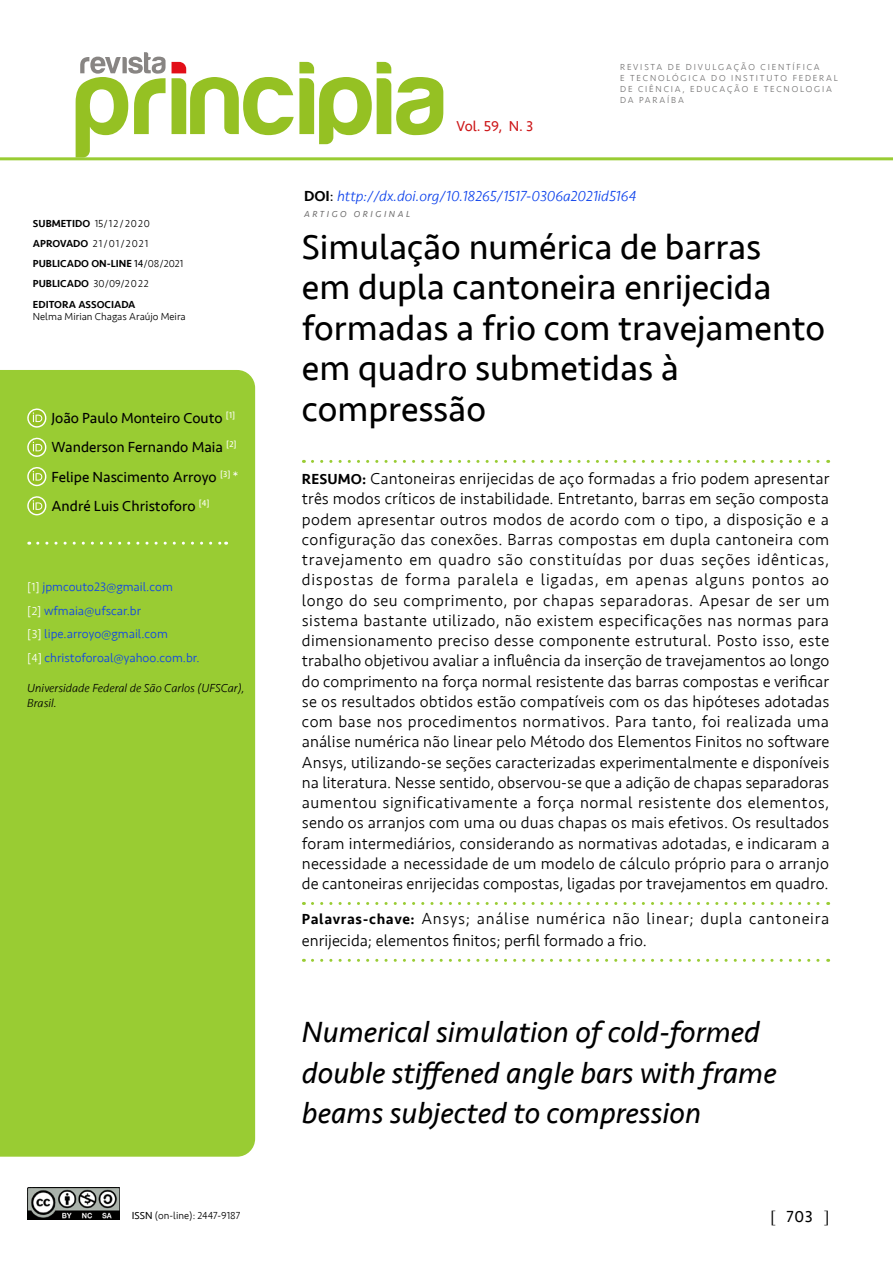
<style>
.page{position:relative;width:893px;height:1263px;background:#fff}
.page>*{position:absolute;margin:0;border:0;box-sizing:border-box;transform-origin:0 0}
.t1{font:36px/40.5px "Seravek";color:#000}
.t2{font:italic 30px/40.5px "Seravek";color:#000}
.t3{font:300 16.5px/20.2px "Seravek";color:#000;text-align:justify}
.t4{font:300 16.5px/21.6px "Seravek";letter-spacing:.04em;color:#000}
.t5{font:16.5px "Seravek";color:#000}
.t6{font:15px/29.2px "Seravek";color:#000}
.t7{font:italic 300 15px "Seravek";color:#0d42eb}
.t8{font:14.7px "Seravek";color:#cd1719}
.t9{font:300 12.75px/23.5px "Seravek";color:#0d42eb}
.t10{font:italic 300 12px/15px "Seravek";color:#000}
.t11{font:500 10.5px/20.2px "Seravek";color:#000}
.t12{font:300 10.5px "Seravek";color:#000}
.t13{font:300 9px/10.8px "Seravek";letter-spacing:.2em;color:#706f6f}
.t14{font:italic 9px "Seravek";letter-spacing:.285em;color:#706f6f}
.s1{font-weight:300}
.s2{font-weight:400}
.s3{color:#fff}
.s4{font-size:12px;color:#fff}
.s5{font-weight:500;font-style:normal;color:#000}
.s6{font-weight:400;font-style:normal;color:#000}
.s7{font-weight:500;font-size:15px}
.s8{font-family:"Times New Roman"}
</style>
<div class="page">
<div style="left:0;top:370px;width:255px;height:787px;background:#9c3"></div>
<svg style="left:172px;top:62px;width:271px;height:82px"></svg>
<svg style="left:76px;top:52px;width:90px;height:105px"></svg>
<img style="left:28px;top:1187px;width:91px;height:32px">
<svg style="left:312px;top:460px;width:517px;height:3px"></svg>
<svg style="left:312px;top:902px;width:517px;height:3px"></svg>
<svg style="left:312px;top:959px;width:517px;height:3px"></svg>
<svg style="left:27px;top:408px;width:20px;height:21px"></svg>
<svg style="left:27px;top:438px;width:20px;height:20px"></svg>
<svg style="left:27px;top:467px;width:20px;height:20px"></svg>
<svg style="left:27px;top:496px;width:20px;height:20px"></svg>
<svg style="left:38px;top:542px;width:189px;height:3px"></svg>
<hr style="left:0;top:157px;width:893px;height:3px;background:#9c3">
<p class="t11" style="left:33px;top:213px;width:152px">SUBMETIDO <span class="s1">15/ 12 /2020<br></span>APROVADO <span class="s1">21/01/2021<br></span>PUBLICADO ON-LINE <span class="s2">14</span><span class="s1">/08/2021<br></span>PUBLICADO <span class="s1">30/09/2022<br></span>EDITORA ASSOCIADA</p>
<p class="t12" style="left:33px;top:311px;width:154px">Nelma Mirian Chagas Araújo Meira</p>
<p class="t6" style="left:52px;top:403px;width:189px">João Paulo Monteiro Couto <sup>[1]<br></sup>Wanderson Fernando Maia <sup>[2]<br></sup>Felipe Nascimento Arroyo <sup>[3]</sup> <span class="s3">*<br></span>André Luis Christoforo <sup>[4]</sup></p>
<p class="t9" style="left:27px;top:576px;width:174px"><span class="s4">[1]</span> jpmcouto23@gmail.com<br><span class="s4">[2]</span> wfmaia@ufscar.br<br><span class="s4">[3]</span> lipe.arroyo@gmail.com<br><span class="s4">[4]</span> christoforoal@yahoo.com.br.</p>
<p class="t10" style="left:27px;top:681px;width:219px">Universidade Federal de São Carlos (UFSCar),<br>Brasil.</p>
<p class="t8" style="left:456px;top:115px;width:78px">Vol. 59, N. 3</p>
<p class="t13" style="left:620px;top:62px;width:219px">REVISTA DE DIVULGAÇÃO CIENTÍFICA<br>E TECNOLÓGICA DO INSTITUTO FEDERAL<br>DE CIÊNCIA, EDUCAÇÃO E TECNOLOGIA<br>DA PARAÍBA</p>
<p class="t7" style="left:304px;top:187px;width:334px"><span class="s5">DOI</span><span class="s6">:</span> http://dx.doi.org/10.18265/1517-0306a2021id5164</p>
<h1 class="t1" style="left:302px;top:226px;width:525px">Simulação numérica de barras<br>em dupla cantoneira enrijecida formadas a frio com travejamento em quadro submetidas à compressão</h1>
<p class="t14" style="left:304px;top:207px;width:108px">ARTIGO ORIGINAL</p>
<p class="t3" style="left:302px;top:469px;width:529px"><span class="s7">RESUMO:</span> Cantoneiras enrijecidas de aço formadas a frio podem apresentar três modos críticos de instabilidade. Entretanto, barras em seção composta podem apresentar outros modos de acordo com o tipo, a disposição e a configuração das conexões. Barras compostas em dupla cantoneira com travejamento em quadro são constituídas por duas seções idênticas, dispostas de forma paralela e ligadas, em apenas alguns pontos ao longo do seu comprimento, por chapas separadoras. Apesar de ser um sistema bastante utilizado, não existem especificações nas normas para dimensionamento preciso desse componente estrutural. Posto isso, este trabalho objetivou avaliar a influência da inserção de travejamentos ao longo do comprimento na força normal resistente das barras compostas e verificar se os resultados obtidos estão compatíveis com os das hipóteses adotadas com base nos procedimentos normativos. Para tanto, foi realizada uma análise numérica não linear pelo Método dos Elementos Finitos no software Ansys, utilizando-se seções caracterizadas experimentalmente e disponíveis na literatura. Nesse sentido, observou-se que a adição de chapas separadoras aumentou significativamente a força normal resistente dos elementos, sendo os arranjos com uma ou duas chapas os mais efetivos. Os resultados foram intermediários, considerando as normativas adotadas, e indicaram a necessidade a necessidade de um modelo de cálculo próprio para o arranjo de cantoneiras enrijecidas compostas, ligadas por travejamentos em quadro.</p>
<p class="t4" style="left:302px;top:908px;width:529px"><span class="s7">Palavras-chave:</span> Ansys; análise numérica não linear; dupla cantoneira enrijecida; elementos finitos; perfil formado a frio.</p>
<h2 class="t2" style="left:302px;top:1011px;width:476px">Numerical simulation of cold-formed double stiffened angle bars with frame beams subjected to compression</h2>
<p class="t12" style="left:132px;top:1210px;width:110px"><span class="s2">ISSN</span> (on-line): 2447-9187</p>
<p class="t5" style="left:770px;top:1204px;width:60px"><span class="s8">[</span> 703 <span class="s8">]</span></p>
</div>
